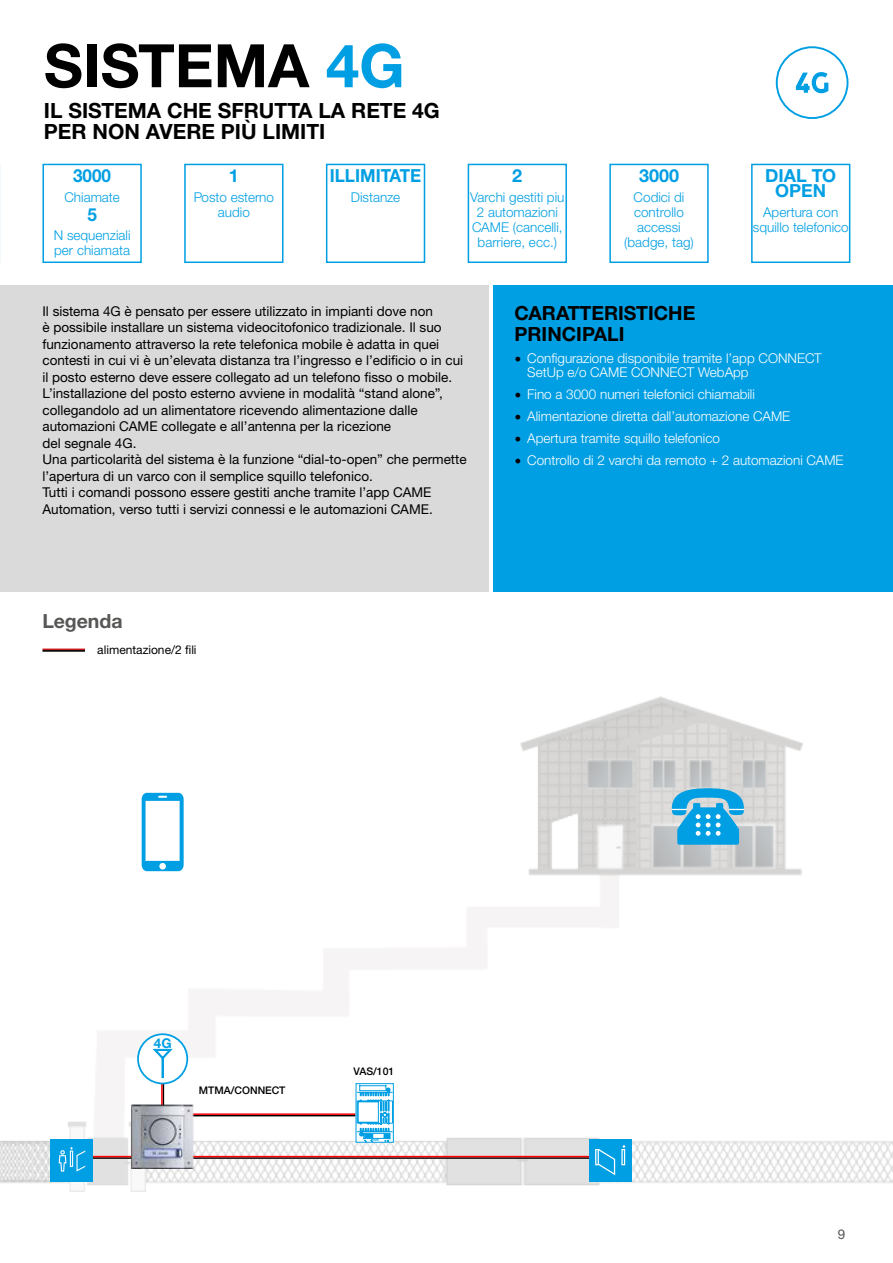
<style>
.page{position:relative;width:893px;height:1263px;background:#fff}
.page>*{position:absolute;margin:0;border:0;box-sizing:border-box;transform-origin:0 0}
.t1{font:700 60px "Helvetica Neue LTW1 G";color:#000}
.t2{font:700 21px/21px "Helvetica Neue LTW1 G";color:#000}
.t3{font:700 19.5px/21px "Helvetica Neue LTW1 G";color:#000}
.t4{font:700 19.5px "Helvetica Neue LTW1 G";color:#575756}
.t5{font:700 18px/15px "Helvetica Neue LTW1 G";color:#009fe3;text-align:center}
.t6{font:700 18px "Helvetica Neue LTW1 G";color:#009fe3;scale:.95 1}
.t7{font:13.5px/16.5px "Helvetica Neue LTW1 G";color:#000}
.t8{font:300 13.5px/13.5px "Helvetica Neue LTW1 G";color:#fff}
.t9{font:300 13.5px/15px "Helvetica Neue LTW1 G";color:#009fe3;text-align:center}
.t10{font:700 13.5px "Helvetica Neue LTW1 G";color:#009fe3}
.t11{font:13.5px "Helvetica Neue LTW1 G";color:#575756}
.t12{font:12px "Helvetica Neue LTW1 G";color:#000}
.t13{font:500 10.5px "Helvetica Neue LTW1 G";color:#000}
.s1{color:#009fe3}
.s2{font-family:"Minion Pro";font-weight:400;font-size:18px;color:#000}
</style>
<div class="page">
<img style="left:0;top:696px;width:893px;height:495px">
<hr style="left:157px;top:1115px;width:198px;height:1px;background:#000">
<hr style="left:157px;top:1113px;width:198px;height:2px;background:#f00">
<svg style="left:355px;top:1083px;width:39px;height:60px"></svg>
<svg style="left:356px;top:1084px;width:37px;height:59px"></svg>
<hr style="left:185px;top:1157px;width:419px;height:2px;background:#000">
<hr style="left:185px;top:1156px;width:419px;height:1px;background:#f00">
<hr style="left:65px;top:1157px;width:105px;height:2px;background:#000">
<hr style="left:65px;top:1156px;width:105px;height:1px;background:#f00">
<div style="left:50px;top:1139px;width:43px;height:42px;background:#009fe3"></div>
<svg style="left:59px;top:1147px;width:26px;height:24px"></svg>
<div style="left:589px;top:1139px;width:42px;height:42px;background:#009fe3"></div>
<svg style="left:621px;top:1149px;width:4px;height:16px"></svg>
<svg style="left:623px;top:1145px;width:2px;height:19px"></svg>
<svg style="left:595px;top:1149px;width:20px;height:26px"></svg>
<img style="left:132px;top:1104px;width:61px;height:65px">
<svg style="left:142px;top:793px;width:42px;height:78px"></svg>
<svg style="left:672px;top:788px;width:72px;height:57px;background:#44b1e0"></svg>
<div style="left:138px;top:1034px;width:49px;height:49px;background:#fff;border-radius:50%"></div>
<div style="left:137px;top:1033px;width:51px;height:51px;border:2px solid #009fe3;border-radius:50%"></div>
<svg style="left:153px;top:1049px;width:19px;height:29px"></svg>
<hr style="left:42px;top:648px;width:43px;height:2px;background:#cd1719">
<hr style="left:42px;top:650px;width:43px;height:2px;background:#000">
<svg style="left:775px;top:46px;width:74px;height:73px"></svg>
<div style="left:42px;top:164px;width:100px;height:99px;border:2px solid #009fe3"></div>
<div style="left:184px;top:164px;width:99px;height:99px;border:2px solid #009fe3"></div>
<div style="left:326px;top:164px;width:99px;height:99px;border:2px solid #009fe3"></div>
<div style="left:468px;top:164px;width:99px;height:99px;border:2px solid #009fe3"></div>
<div style="left:609px;top:164px;width:100px;height:99px;border:2px solid #009fe3"></div>
<div style="left:751px;top:164px;width:99px;height:99px;border:2px solid #009fe3"></div>
<svg style="left:0;top:164px;width:1px;height:99px"></svg>
<div style="left:493px;top:285px;width:400px;height:306px;background:#009fe3"></div>
<div style="left:0;top:285px;width:489px;height:306px;background:#dadada"></div>
<h1 class="t1" style="left:44px;top:29px;width:362px">SISTEMA <span class="s1">4G</span></h1>
<h2 class="t2" style="left:44px;top:100px;width:397px">IL SISTEMA CHE SFRUTTA LA RETE 4G<br>PER NON AVERE PIÙ LIMITI</h2>
<h3 class="t6" style="left:73px;top:165px;width:42px">3000</h3>
<p class="t9" style="left:64px;top:189px;width:57px">Chiamate</p>
<h3 class="t6" style="left:87px;top:203px;width:12px">5</h3>
<p class="t9" style="left:54px;top:228px;width:78px;text-align:left">N sequenziali per chiamata</p>
<h3 class="t5" style="left:229px;top:168px;width:12px">1</h3>
<p class="t9" style="left:194px;top:189px;width:82px">Posto esterno audio</p>
<h3 class="t6" style="left:330px;top:165px;width:98px">ILLIMITATE</h3>
<p class="t9" style="left:351px;top:189px;width:51px">Distanze</p>
<h3 class="t5" style="left:512px;top:168px;width:12px">2</h3>
<p class="t9" style="left:470px;top:189px;width:96px">Varchi gestiti piu<br>2 automazioni<br>CAME (cancelli, barriere, ecc.)</p>
<h3 class="t5" style="left:639px;top:168px;width:42px">3000</h3>
<p class="t9" style="left:624px;top:189px;width:71px">Codici di controllo accessi (badge, tag)</p>
<h3 class="t5" style="left:765px;top:168px;width:73px">DIAL TO<br>OPEN</h3>
<p class="t9" style="left:753px;top:204px;width:97px">Apertura con squillo telefonico</p>
<p class="t7" style="left:42px;top:303px;width:426px">Il sistema 4G è pensato per essere utilizzato in impianti dove non<br>è possibile installare un sistema videocitofonico tradizionale. Il suo funzionamento attraverso la rete telefonica mobile è adatta in quei contesti in cui vi è un’elevata distanza tra l’ingresso e l’edificio o in cui il posto esterno deve essere collegato ad un telefono fisso o mobile.<br>L’installazione del posto esterno avviene in modalità “stand alone”, collegandolo ad un alimentatore ricevendo alimentazione dalle automazioni CAME collegate e all’antenna per la ricezione<br>del segnale 4G.<br>Una particolarità del sistema è la funzione “dial-to-open” che permette l’apertura di un varco con il semplice squillo telefonico.<br>Tutti i comandi possono essere gestiti anche tramite l’app CAME Automation, verso tutti i servizi connessi e le automazioni CAME.</p>
<h3 class="t4" style="left:42px;top:609px;width:82px">Legenda</h3>
<p class="t12" style="left:97px;top:642px;width:101px">alimentazione/2 fili</p>
<h3 class="t3" style="left:514px;top:302px;width:182px">CARATTERISTICHE<br>PRINCIPALI</h3>
<p class="t8" style="left:527px;top:351px;width:296px;text-indent:-13px"><span class="s2">•</span> Configurazione disponibile tramite l’app CONNECT<br>SetUp e/o CAME CONNECT WebApp</p>
<p class="t8" style="left:514px;top:387px;width:242px"><span class="s2">•</span> Fino a 3000 numeri telefonici chiamabili</p>
<p class="t8" style="left:514px;top:409px;width:277px"><span class="s2">•</span> Alimentazione diretta dall’automazione CAME</p>
<p class="t8" style="left:514px;top:431px;width:207px"><span class="s2">•</span> Apertura tramite squillo telefonico</p>
<p class="t8" style="left:514px;top:453px;width:331px"><span class="s2">•</span> Controllo di 2 varchi da remoto + 2 automazioni CAME</p>
<p class="t10" style="left:154px;top:1034px;width:19px">4G</p>
<p class="t13" style="left:199px;top:1084px;width:88px">MTMA/CONNECT</p>
<p class="t13" style="left:353px;top:1064px;width:42px">VAS/101</p>
<p class="t11" style="left:838px;top:1225px;width:9px">9</p>
</div>
